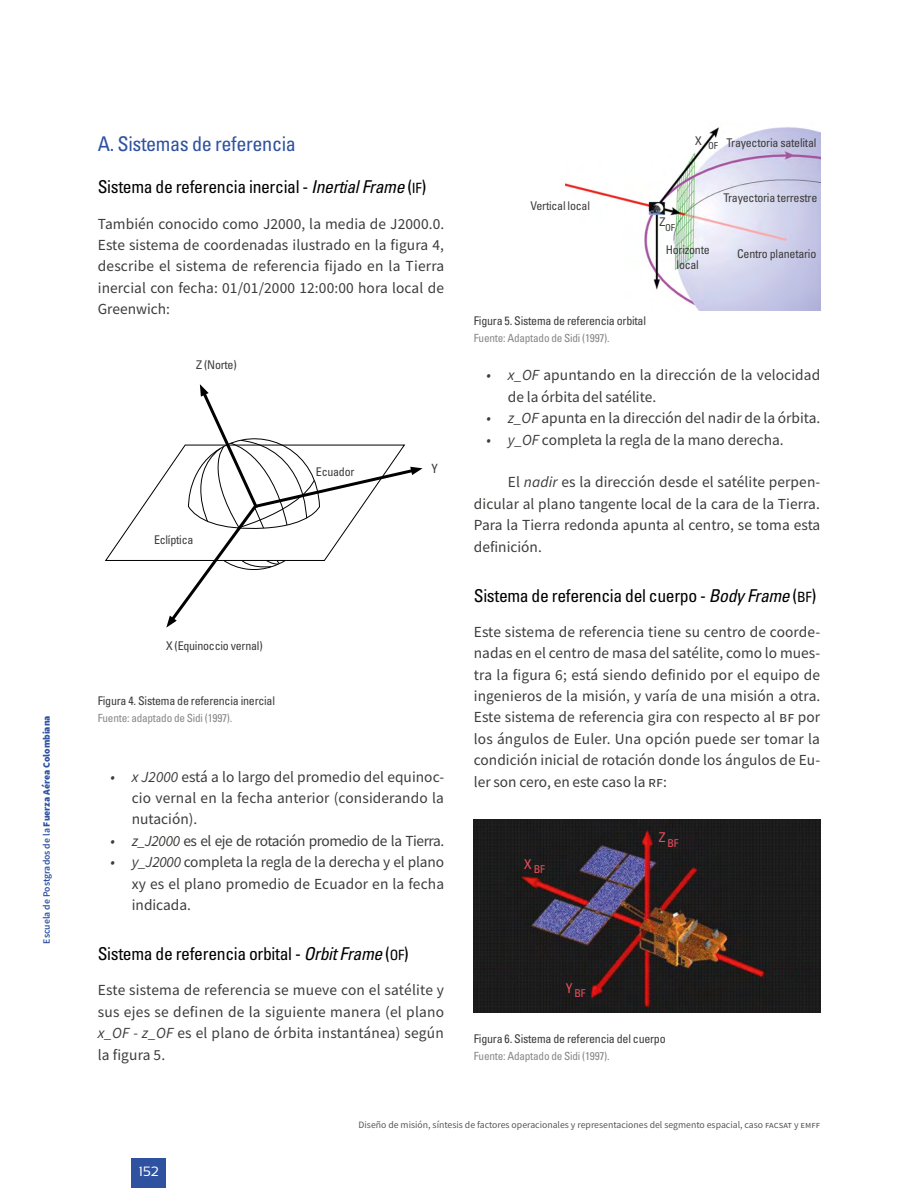
<style>
.page{position:relative;width:918px;height:1188px;background:#fff}
.page>*{position:absolute;margin:0;border:0;box-sizing:border-box;transform-origin:0 0}
.t1{font:condensed 20.25px "Univers";letter-spacing:-.02em;color:#2f52a0}
.t2{font:condensed 17.7px "Univers";letter-spacing:-.02em;color:#000}
.t3{font:15.3px/21.5px "Source Sans Pro";letter-spacing:.005em;color:#3c3c3b;text-align:justify}
.t4{font:13.5px "Sansation";color:#fff}
.t5{font:condensed 12.75px "Univers";color:#3c3c3b}
.t6{font:condensed 12px "Univers";letter-spacing:-.02em;color:#3c3c3b}
.t7{font:condensed 11.25px "Univers";letter-spacing:-.02em;color:#878787}
.t8{font:10.8px "Univers Condensed SC800";color:#ea4e5b}
.t9{font:9.75px "Source Sans Pro";color:#575756}
.t10{font:600 9.75px "Source Sans Pro";color:#2f52a0}
.t11{font:9.6px "Univers Condensed SC800";color:#3c3c3b}
.s1{font-weight:900}
.s2{font-style:italic}
.s3{font-family:"Univers Condensed SC800";font-stretch:normal;font-size:14.1px}
</style>
<div class="page">
<div style="left:132px;top:1158px;width:34px;height:30px;background:#2f52a0"></div>
<img style="left:474px;top:820px;width:346px;height:192px">
<img style="left:565px;top:127px;width:255px;height:184px">
<svg style="left:105px;top:384px;width:318px;height:244px"></svg>
<p class="t10" style="left:40px;top:944px;width:230px;rotate:-90deg">Escuela de Postgrados de la <span class="s1">Fuerza Aérea Colombiana</span></p>
<h1 class="t1" style="left:98px;top:131px;width:200px">A. Sistemas de referencia</h1>
<p class="t2" style="left:98px;top:176px;width:330px">Sistema de referencia inercial - <span class="s2">Inertial Frame</span> (<span class="s3">IF</span>)</p>
<p class="t3" style="left:98px;top:213px;width:348px">También conocido como J2000, la media de J2000.0.<br>Este sistema de coordenadas ilustrado en la figura 4, describe el sistema de referencia fijado en la Tierra inercial con fecha: 01/01/2000 12:00:00 hora local de Greenwich:</p>
<p class="t6" style="left:196px;top:357px;width:42px">Z (Norte)</p>
<p class="t6" style="left:154px;top:532px;width:41px">Eclíptica</p>
<p class="t6" style="left:166px;top:638px;width:98px">X (Equinoccio vernal)</p>
<p class="t6" style="left:98px;top:693px;width:179px">Figura 4. Sistema de referencia inercial</p>
<p class="t7" style="left:98px;top:711px;width:136px">Fuente: adaptado de Sidi (1997).</p>
<p class="t6" style="left:316px;top:464px;width:40px">Ecuador</p>
<p class="t5" style="left:432px;top:461px;width:8px">Y</p>
<p class="t3" style="left:132px;top:766px;width:314px;text-indent:-21px"><span class="s2">• x J2000</span> está a lo largo del promedio del equinoc&shy;cio vernal en la fecha anterior (considerando la nutación).</p>
<p class="t3" style="left:111px;top:830px;width:335px"><span class="s2">• z_J2000</span> es el eje de rotación promedio de la Tierra.</p>
<p class="t3" style="left:132px;top:851px;width:314px;text-indent:-21px"><span class="s2">• y_J2000</span> completa la regla de la derecha y el plano xy es el plano promedio de Ecuador en la fecha indicada.</p>
<p class="t2" style="left:98px;top:942px;width:313px">Sistema de referencia orbital - <span class="s2">Orbit Frame</span> (<span class="s3">OF</span>)</p>
<p class="t3" style="left:98px;top:979px;width:348px">Este sistema de referencia se mueve con el satélite y sus ejes se definen de la siguiente manera (el plano <span class="s2">x_OF - z_OF</span> es el plano de órbita instantánea) según la figura 5.</p>
<p class="t6" style="left:531px;top:198px;width:61px">Vertical local</p>
<p class="t11" style="left:695px;top:140px;width:24px"><sup>X</sup> OF</p>
<p class="t6" style="left:726px;top:135px;width:91px">Trayectoria satelital</p>
<p class="t11" style="left:659px;top:221px;width:17px"><sup>Z</sup>OF</p>
<p class="t6" style="left:723px;top:191px;width:95px">Trayectoria terrestre</p>
<p class="t6" style="left:666px;top:242px;width:46px">Horizonte</p>
<p class="t6" style="left:737px;top:246px;width:81px">Centro planetario</p>
<p class="t6" style="left:677px;top:257px;width:24px">local</p>
<p class="t6" style="left:474px;top:313px;width:174px">Figura 5. Sistema de referencia orbital</p>
<p class="t7" style="left:474px;top:331px;width:137px">Fuente: Adaptado de Sidi (1997).</p>
<p class="t3" style="left:508px;top:364px;width:314px;text-indent:-21px"><span class="s2">• x_OF</span> apuntando en la dirección de la velocidad de la órbita del satélite.</p>
<p class="t3" style="left:487px;top:407px;width:335px"><span class="s2">• z_OF</span> apunta en la dirección del nadir de la órbita.</p>
<p class="t3" style="left:487px;top:429px;width:298px"><span class="s2">• y_OF</span> completa la regla de la mano derecha.</p>
<p class="t3" style="left:474px;top:472px;width:348px;text-indent:34px">El <span class="s2">nadir</span> es la dirección desde el satélite perpen&shy;dicular al plano tangente local de la cara de la Tierra.<br>Para la Tierra redonda apunta al centro, se toma esta definición.</p>
<p class="t2" style="left:474px;top:584px;width:344px">Sistema de referencia del cuerpo - <span class="s2">Body Frame</span> (<span class="s3">BF</span>)</p>
<p class="t3" style="left:474px;top:621px;width:348px">Este sistema de referencia tiene su centro de coorde&shy;nadas en el centro de masa del satélite, como lo mues&shy;tra la figura 6; está siendo definido por el equipo de ingenieros de la misión, y varía de una misión a otra.<br>Este sistema de referencia gira con respecto al bf por los ángulos de Euler. Una opción puede ser tomar la condición inicial de rotación donde los ángulos de Eu&shy;ler son cero, en este caso la rf:</p>
<p class="t8" style="left:524px;top:863px;width:22px"><sup>X</sup> BF</p>
<p class="t8" style="left:566px;top:986px;width:22px"><sup>Y</sup> BF</p>
<p class="t8" style="left:659px;top:836px;width:22px"><sup>Z</sup> BF</p>
<p class="t6" style="left:474px;top:1031px;width:193px">Figura 6. Sistema de referencia del cuerpo</p>
<p class="t7" style="left:474px;top:1049px;width:137px">Fuente: Adaptado de Sidi (1997).</p>
<p class="t4" style="left:139px;top:1164px;width:21px">152</p>
<p class="t9" style="left:359px;top:1118px;width:463px">Diseño de misión, síntesis de factores operacionales y representaciones del segmento espacial, caso facsat y emff</p>
</div>
